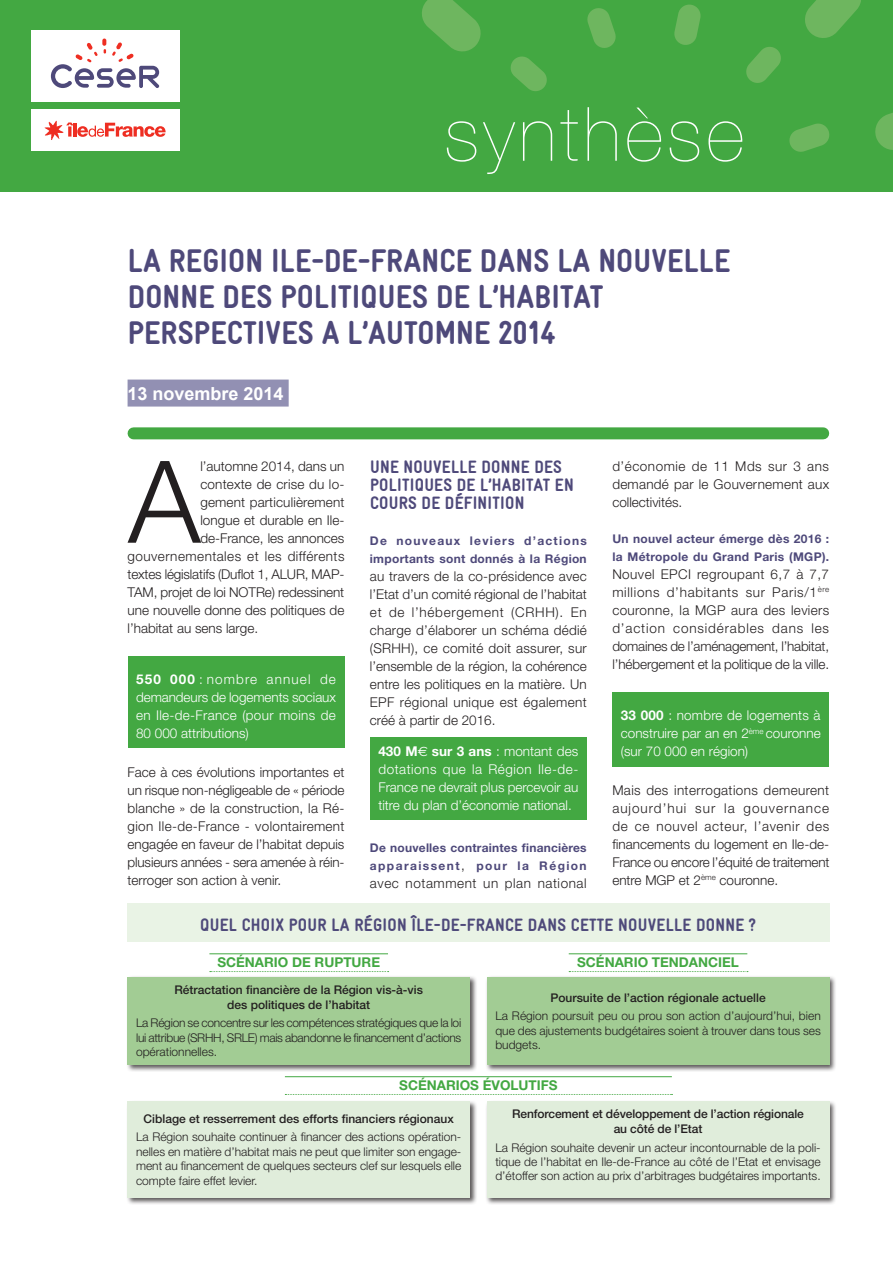
<style>
.page{position:relative;width:893px;height:1263px;background:#fff}
.page>*{position:absolute;margin:0;border:0;box-sizing:border-box;transform-origin:0 0}
.t1{font:300 114.3px "Helvetica Neue";color:#231f20}
.t2{font:900 condensed 33px/36px "Gravur";letter-spacing:.005em;color:#4e497a}
.t3{font:900 condensed 18px/18px "Gravur";letter-spacing:.015em;color:#4e497a}
.t4{font:700 18px "Arial";color:#fff}
.t5{font:300 13.5px/18px "Helvetica Neue";color:#231f20;text-align:justify}
.t6{font:300 13.5px/18px "Helvetica Neue";color:#fff;text-align:justify}
.t7{font:700 13.5px "Helvetica Neue";color:#43a842}
.t8{font:300 13.5px "Helvetica Neue";letter-spacing:.035em;color:#231f20}
.t9{font:300 13.5px "Helvetica Neue";letter-spacing:.04em;color:#231f20}
.t10{font:300 12px/14.4px "Helvetica Neue";color:#231f20;text-align:justify}
.t11{font:500 12px/14.4px "Helvetica Neue";color:#231f20;text-align:center}
.t12{font:700 12px/18px "Helvetica Neue";letter-spacing:.025em;color:#4e497a}
.s1{font-weight:700}
.s2{font-family:"Euro Sans";font-weight:400}
.s3{font-weight:300;font-size:13.5px;color:#231f20}
</style>
<div class="page">
<div style="left:0;top:0;width:893px;height:191px;background:#43a842"></div>
<div style="left:31px;top:31px;width:148px;height:71px;background:#fff"></div>
<div style="left:31px;top:109px;width:148px;height:41px;background:#fff"></div>
<svg style="left:45px;top:121px;width:121px;height:19px"></svg>
<svg style="left:51px;top:39px;width:108px;height:49px"></svg>
<svg style="left:805px;top:0;width:56px;height:38px"></svg>
<svg style="left:875px;top:113px;width:18px;height:37px"></svg>
<svg style="left:510px;top:56px;width:37px;height:35px"></svg>
<svg style="left:587px;top:8px;width:29px;height:40px"></svg>
<svg style="left:674px;top:4px;width:27px;height:41px"></svg>
<svg style="left:746px;top:47px;width:35px;height:36px"></svg>
<svg style="left:789px;top:123px;width:41px;height:29px"></svg>
<svg style="left:422px;top:0;width:59px;height:52px"></svg>
<svg style="left:447px;top:107px;width:296px;height:67px"></svg>
<div style="left:128px;top:380px;width:161px;height:27px;background:#9290b3"></div>
<div style="left:134px;top:427px;width:689px;height:12px;background:#43a842"></div>
<div style="left:128px;top:656px;width:216px;height:91px;background:#43a842"></div>
<div style="left:370px;top:737px;width:217px;height:83px;background:#43a842"></div>
<div style="left:612px;top:692px;width:217px;height:75px;background:#43a842"></div>
<div style="left:126px;top:976px;width:351px;height:96px;background:#231f20;opacity:.75"></div>
<div style="left:128px;top:977px;width:342px;height:88px;background:#a2cc94"></div>
<div style="left:485px;top:976px;width:352px;height:96px;background:#231f20;opacity:.75"></div>
<div style="left:487px;top:977px;width:342px;height:88px;background:#a2cc94"></div>
<div style="left:485px;top:1100px;width:352px;height:105px;background:#231f20;opacity:.75"></div>
<div style="left:487px;top:1101px;width:342px;height:96px;background:#e0eddb"></div>
<div style="left:126px;top:1100px;width:351px;height:105px;background:#231f20;opacity:.75"></div>
<div style="left:128px;top:1101px;width:342px;height:96px;background:#e0eddb"></div>
<div style="left:127px;top:903px;width:702px;height:39px;background:#e9f3e5"></div>
<hr style="left:209px;top:953px;width:179px;height:1px;background:#43a842">
<svg style="left:210px;top:971px;width:179px;height:1px"></svg>
<hr style="left:285px;top:1076px;width:387px;height:1px;background:#43a842">
<svg style="left:285px;top:1094px;width:387px;height:1px"></svg>
<hr style="left:569px;top:953px;width:178px;height:1px;background:#43a842">
<svg style="left:569px;top:971px;width:179px;height:1px"></svg>
<h2 class="t2" style="left:128px;top:243px;width:604px">LA REGION ILE-DE-FRANCE DANS LA NOUVELLE<br>DONNE DES POLITIQUES DE L’HABITAT<br>PERSPECTIVES A L’AUTOMNE 2014</h2>
<h3 class="t4" style="left:128px;top:381px;width:158px">13 novembre 2014</h3>
<h1 class="t1" style="left:128px;top:432px;width:74px">A</h1>
<p class="t5" style="left:200px;top:457px;width:146px">l’automne 2014, dans un</p>
<p class="t5" style="left:200px;top:475px;width:145px">contexte de crise du lo-</p>
<p class="t5" style="left:200px;top:493px;width:146px">gement particulièrement</p>
<p class="t5" style="left:200px;top:511px;width:146px">longue et durable en Ile-</p>
<p class="t5" style="left:200px;top:529px;width:146px">de-France, les annonces</p>
<p class="t8" style="left:128px;top:548px;width:218px">gouvernementales et les différents</p>
<p class="t5" style="left:128px;top:565px;width:218px">textes législatifs (Duflot 1, ALUR, MAP-</p>
<p class="t5" style="left:128px;top:583px;width:218px">TAM, projet de loi NOTRe) redessinent</p>
<p class="t5" style="left:128px;top:601px;width:218px">une nouvelle donne des politiques de</p>
<p class="t5" style="left:128px;top:619px;width:132px">l’habitat au sens large.</p>
<p class="t6" style="left:136px;top:670px;width:201px"><span class="s1">550 000</span> : nombre annuel de demandeurs de logements sociaux en Ile-de-France (pour moins de 80 000 attributions)</p>
<p class="t5" style="left:128px;top:763px;width:218px">Face à ces évolutions importantes et un risque non-négligeable de « période blanche » de la construction, la Ré&shy;gion Ile-de-France - volontairement engagée en faveur de l’habitat depuis plusieurs années - sera amenée à réin&shy;terroger son action à venir.</p>
<h3 class="t3" style="left:370px;top:458px;width:205px">UNE NOUVELLE DONNE DES<br>POLITIQUES DE L’HABITAT EN<br>COURS DE DÉFINITION</h3>
<p class="t12" style="left:370px;top:532px;width:218px">De nouveaux leviers d’actions importants sont donnés à la Région</p>
<p class="t5" style="left:370px;top:567px;width:218px">au travers de la co-présidence avec l’Etat d’un comité régional de l’habitat et de l’hébergement (CRHH). En charge d’élaborer un schéma dédié (SRHH), ce comité doit assurer, sur l’ensemble de la région, la cohérence entre les politiques en la matière. Un EPF régional unique est également créé à partir de 2016.</p>
<p class="t6" style="left:378px;top:742px;width:201px"><span class="s1">430 M</span><span class="s2">€</span> <span class="s1">sur 3 ans</span> : montant des dotations que la Région Ile-de-France ne devrait plus percevoir au titre du plan d’économie national.</p>
<p class="t12" style="left:370px;top:838px;width:218px">De nouvelles contraintes financières apparaissent<span class="s3">,</span> pour la Région</p>
<p class="t9" style="left:370px;top:874px;width:218px">avec notamment un plan national</p>
<p class="t5" style="left:612px;top:457px;width:218px">d’économie de 11 Mds sur 3 ans demandé par le Gouvernement aux collectivités.</p>
<p class="t12" style="left:612px;top:529px;width:218px">Un nouvel acteur émerge dès 2016 : la Métropole du Grand Paris (MGP).</p>
<p class="t5" style="left:612px;top:565px;width:218px">Nouvel EPCI regroupant 6,7 à 7,7 millions d’habitants sur Paris/1<sup>ère </sup>couronne, la MGP aura des leviers d’action considérables dans les domaines de l’aménagement, l’habitat, l’hébergement et la politique de la ville.</p>
<p class="t6" style="left:621px;top:706px;width:201px"><span class="s1">33 000</span> : nombre de logements à construire par an en 2<sup>ème</sup> couronne (sur 70 000 en région)</p>
<p class="t5" style="left:612px;top:781px;width:219px">Mais des interrogations demeurent aujourd’hui sur la gouvernance de ce nouvel acteur, l’avenir des financements du logement en Ile-de-France ou encore l’équité de traitement entre MGP et 2<sup>ème</sup> couronne.</p>
<h3 class="t3" style="left:200px;top:915px;width:557px">QUEL CHOIX POUR LA RÉGION ÎLE-DE-FRANCE DANS CETTE NOUVELLE DONNE ?</h3>
<p class="t7" style="left:217px;top:954px;width:164px">SCÉNARIO DE RUPTURE</p>
<p class="t7" style="left:577px;top:954px;width:163px">SCÉNARIO TENDANCIEL</p>
<p class="t11" style="left:175px;top:983px;width:250px">Rétractation financière de la Région vis-à-vis des politiques de l’habitat</p>
<p class="t10" style="left:136px;top:1016px;width:327px">La Région se concentre sur les compétences stratégiques que la loi lui attribue (SRHH, SRLE) mais abandonne le financement d’actions opérationnelles.</p>
<p class="t11" style="left:550px;top:990px;width:217px">Poursuite de l’action régionale actuelle</p>
<p class="t10" style="left:495px;top:1008px;width:327px">La Région poursuit peu ou prou son action d’aujourd’hui, bien que des ajustements budgétaires soient à trouver dans tous ses budgets.</p>
<p class="t7" style="left:399px;top:1077px;width:160px">SCÉNARIOS ÉVOLUTIFS</p>
<p class="t11" style="left:144px;top:1111px;width:312px">Ciblage et resserrement des efforts financiers régionaux</p>
<p class="t10" style="left:136px;top:1130px;width:327px">La Région souhaite continuer à financer des actions opération&shy;nelles en matière d’habitat mais ne peut que limiter son engage&shy;ment au financement de quelques secteurs clef sur lesquels elle compte faire effet levier.</p>
<p class="t11" style="left:512px;top:1107px;width:293px">Renforcement et développement de l’action régionale au côté de l’Etat</p>
<p class="t10" style="left:495px;top:1140px;width:327px">La Région souhaite devenir un acteur incontournable de la poli&shy;tique de l’habitat en Ile-de-France au côté de l’Etat et envisage d’étoffer son action au prix d’arbitrages budgétaires importants.</p>
</div>
